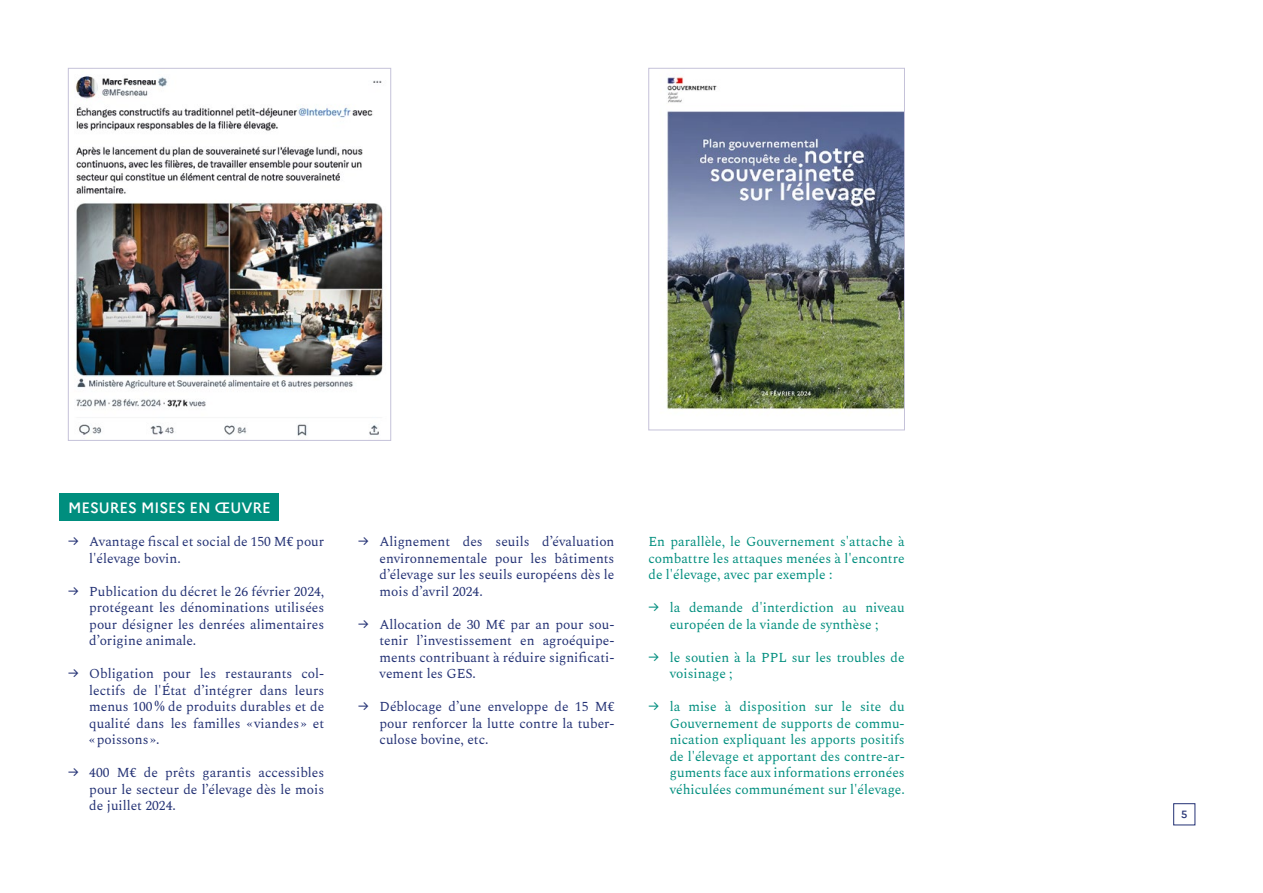
<style>
.page{position:relative;width:1263px;height:893px;background:#fff}
.page>*{position:absolute;margin:0;border:0;box-sizing:border-box;transform-origin:0 0}
.t1{font:500 15px "Marianne";color:#fff}
.t2{font:13.5px/16.5px "Spectral";color:#233174;text-align:justify}
.t3{font:13.5px/16.5px "Spectral";color:#008e7e;text-align:justify}
.t4{font:500 10.5px "Marianne";color:#233174}
.s1{font-family:"Marianne"}
</style>
<div class="page">
<div style="left:60px;top:493px;width:219px;height:28px;background:#008e7e"></div>
<img style="left:76px;top:76px;width:307px;height:360px">
<div style="left:68px;top:68px;width:323px;height:373px;border:1px solid #c5c2d9"></div>
<img style="left:666px;top:76px;width:237px;height:334px">
<div style="left:648px;top:68px;width:257px;height:362px;border:1px solid #c5c2d9"></div>
<div style="left:1173px;top:803px;width:22px;height:22px;border:1px solid #233174"></div>
<p class="t1" style="left:68px;top:496px;width:204px">MESURES MISES EN ŒUVRE</p>
<p class="t2" style="left:89px;top:532px;width:236px;text-indent:-21px"><span class="s1">→</span> Avantage fiscal et social de 150 M€ pour l'élevage bovin.</p>
<p class="t2" style="left:89px;top:582px;width:236px;text-indent:-21px"><span class="s1">→</span> Publication du décret le 26 février 2024, protégeant les dénominations utilisées pour désigner les denrées alimentaires d’origine animale.</p>
<p class="t2" style="left:89px;top:664px;width:236px;text-indent:-21px"><span class="s1">→</span> Obligation pour les restaurants col&shy;lectifs de l'État d’intégrer dans leurs menus 100 % de produits durables et de qualité dans les familles « viandes » et « poissons ».</p>
<p class="t2" style="left:89px;top:763px;width:236px;text-indent:-21px"><span class="s1">→</span> 400 M€ de prêts garantis accessibles pour le secteur de l’élevage dès le mois de juillet 2024.</p>
<p class="t2" style="left:379px;top:532px;width:236px;text-indent:-21px"><span class="s1">→</span> Alignement des seuils d’évaluation environnementale pour les bâtiments d’élevage sur les seuils européens dès le mois d’avril 2024.</p>
<p class="t2" style="left:379px;top:615px;width:236px;text-indent:-21px"><span class="s1">→</span> Allocation de 30 M€ par an pour sou&shy;tenir l’investissement en agroéquipe&shy;ments contribuant à réduire significati&shy;vement les GES.</p>
<p class="t2" style="left:379px;top:697px;width:236px;text-indent:-21px"><span class="s1">→</span> Déblocage d’une enveloppe de 15 M€ pour renforcer la lutte contre la tuber&shy;culose bovine, etc.</p>
<p class="t3" style="left:648px;top:532px;width:258px">En parallèle, le Gouvernement s'attache à combattre les attaques menées à l'encontre de l'élevage, avec par exemple :</p>
<p class="t3" style="left:648px;top:598px;width:258px;text-align:center"><span class="s1">→</span> la demande d'interdiction au niveau européen de la viande de synthèse ;</p>
<p class="t3" style="left:670px;top:648px;width:236px;text-indent:-21px"><span class="s1">→</span> le soutien à la PPL sur les troubles de voisinage ;</p>
<p class="t3" style="left:670px;top:697px;width:236px;text-indent:-21px"><span class="s1">→</span> la mise à disposition sur le site du Gouvernement de supports de commu&shy;nication expliquant les apports positifs de l'élevage et apportant des contre-ar&shy;guments face aux informations erronées véhiculées communément sur l'élevage.</p>
<p class="t4" style="left:1181px;top:806px;width:8px">5</p>
</div>
